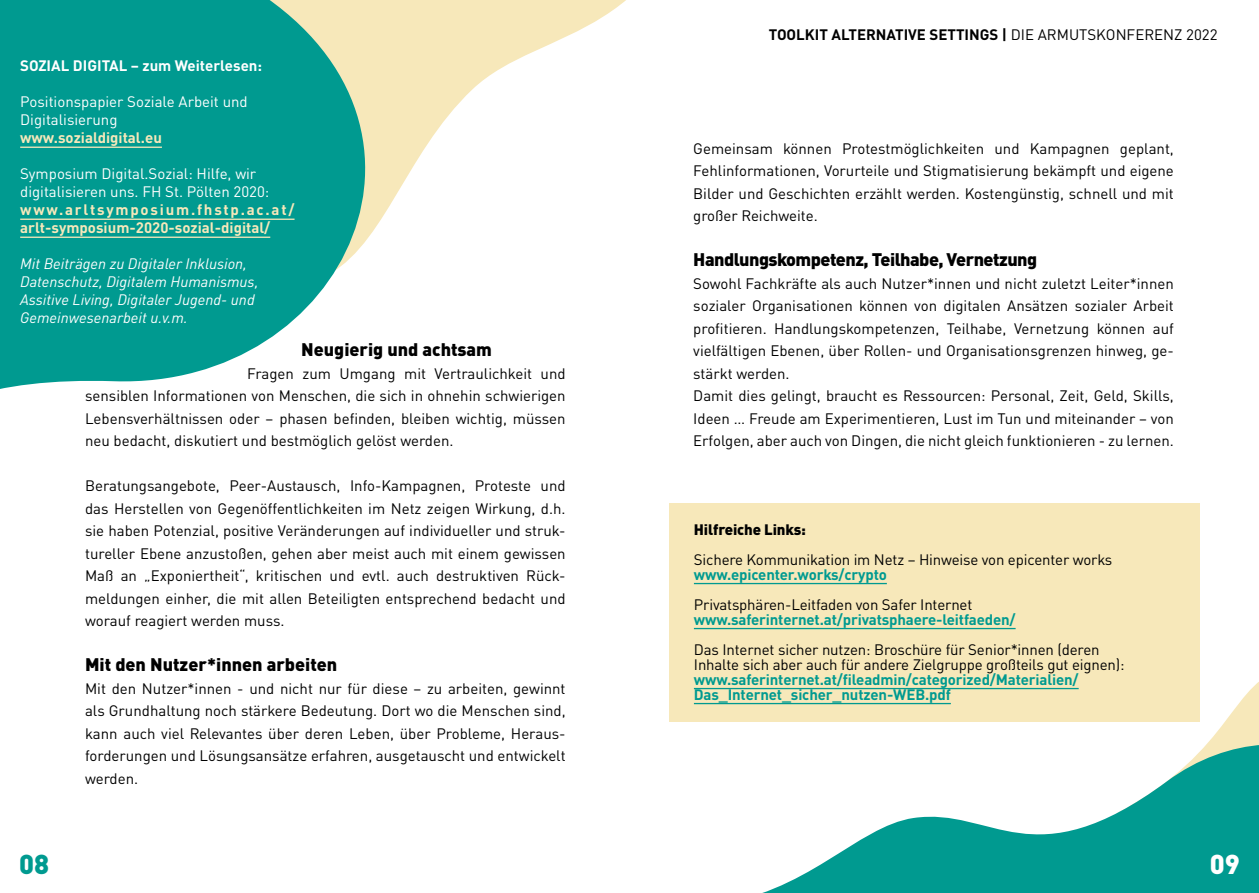
<style>
.page{position:relative;width:1259px;height:893px;background:#fff}
.page>*{position:absolute;margin:0;border:0;box-sizing:border-box;transform-origin:0 0}
.t1{font:900 27px "DIN Pro";color:#009a90}
.t2{font:900 27px "DIN Pro";color:#fff}
.t3{font:900 18px "DIN Pro";letter-spacing:-.005em;color:#000}
.t4{font:900 18px "DIN Pro";letter-spacing:-.03em;color:#000}
.t5{font:15px/22.5px "DIN Pro";color:#000;text-align:justify}
.t6{font:700 15px/15px "DIN Pro";letter-spacing:-.01em;color:#009a90}
.t7{font:italic 15px/18px "DIN Pro";color:#fff}
.t8{font:15px/18px "DIN Pro";color:#fff}
.t9{font:700 15px/18px "DIN Pro";color:#f7e8ba}
.t10{font:700 15px "DIN Pro";color:#000}
.t11{font:700 15px "DIN Pro";color:#fff}
.t12{font:900 15px "DIN Pro";letter-spacing:-.01em;color:#000}
.s1{font-weight:400}
</style>
<div class="page">
<div style="left:669px;top:504px;width:530px;height:218px;background:#f7e8ba"></div>
<svg style="left:472px;top:0;width:154px;height:90px"></svg>
<svg style="left:0;top:0;width:472px;height:389px;fill:#009a90"></svg>
<hr style="left:20px;top:147px;width:142px;height:1px;background:#f7e8ba">
<hr style="left:20px;top:219px;width:274px;height:1px;background:#f7e8ba">
<hr style="left:20px;top:237px;width:250px;height:1px;background:#f7e8ba">
<hr style="left:694px;top:583px;width:193px;height:1px;background:#009a90">
<hr style="left:694px;top:628px;width:321px;height:1px;background:#009a90">
<hr style="left:694px;top:688px;width:384px;height:1px;background:#009a90">
<hr style="left:694px;top:703px;width:257px;height:1px;background:#009a90">
<svg style="left:709px;top:689px;width:550px;height:204px"></svg>
<p class="t11" style="left:20px;top:53px;width:243px">SOZIAL DIGITAL – zum Weiterlesen:</p>
<p class="t8" style="left:20px;top:91px;width:229px">Positionspapier Soziale Arbeit und<br>Digitalisierung</p>
<p class="t9" style="left:20px;top:127px;width:143px">www.sozialdigital.eu</p>
<p class="t8" style="left:20px;top:163px;width:251px">Symposium Digital.Sozial: Hilfe, wir digitalisieren uns. FH St. Pölten 2020:</p>
<p class="t9" style="left:20px;top:199px;width:276px">www.arltsymposium.fhstp.ac.at/ arlt-symposium-2020-sozial-digital/</p>
<p class="t7" style="left:20px;top:253px;width:240px">Mit Beiträgen zu Digitaler Inklusion, Datenschutz, Digitalem Humanismus, Assitive Living, Digitaler Jugend- und Gemeinwesenarbeit u.v.m.</p>
<h1 class="t1" style="left:19px;top:841px;width:32px">08</h1>
<p class="t3" style="left:301px;top:334px;width:192px">Neugierig und achtsam</p>
<p class="t5" style="left:85px;top:361px;width:482px;text-indent:162px">Fragen zum Umgang mit Vertraulichkeit und sensiblen Informationen von Menschen, die sich in ohnehin schwierigen Lebensverhältnissen oder – phasen befinden, bleiben wichtig, müssen neu bedacht, diskutiert und bestmöglich gelöst werden.</p>
<p class="t5" style="left:85px;top:473px;width:482px">Beratungsangebote, Peer-Austausch, Info-Kampagnen, Proteste und das Herstellen von Gegenöffentlichkeiten im Netz zeigen Wirkung, d.h. sie haben Potenzial, positive Veränderungen auf individueller und struk&shy;tureller Ebene anzustoßen, gehen aber meist auch mit einem gewissen Maß an „Exponiertheit“, kritischen und evtl. auch destruktiven Rück&shy;meldungen einher, die mit allen Beteiligten entsprechend bedacht und worauf reagiert werden muss.</p>
<p class="t3" style="left:85px;top:649px;width:254px">Mit den Nutzer*innen arbeiten</p>
<p class="t5" style="left:85px;top:676px;width:482px">Mit den Nutzer*innen - und nicht nur für diese – zu arbeiten, gewinnt als Grundhaltung noch stärkere Bedeutung. Dort wo die Menschen sind, kann auch viel Relevantes über deren Leben, über Probleme, Heraus&shy;forderungen und Lösungsansätze erfahren, ausgetauscht und entwickelt werden.</p>
<p class="t10" style="left:769px;top:22px;width:450px">TOOLKIT ALTERNATIVE SETTINGS | <span class="s1">DIE ARMUTSKONFERENZ 2022</span></p>
<p class="t5" style="left:693px;top:136px;width:482px">Gemeinsam können Protestmöglichkeiten und Kampagnen geplant, Fehlinformationen, Vorurteile und Stigmatisierung bekämpft und eigene Bilder und Geschichten erzählt werden. Kostengünstig, schnell und mit großer Reichweite.</p>
<p class="t4" style="left:693px;top:244px;width:345px">Handlungskompetenz, Teilhabe, Vernetzung</p>
<p class="t5" style="left:693px;top:271px;width:482px;text-align:left">Sowohl Fachkräfte als auch Nutzer*innen und nicht zuletzt Leiter*innen sozialer Organisationen können von digitalen Ansätzen sozialer Arbeit profitieren. Handlungskompetenzen, Teilhabe, Vernetzung können auf vielfältigen Ebenen, über Rollen- und Organisationsgrenzen hinweg, ge&shy;stärkt werden.<br>Damit dies gelingt, braucht es Ressourcen: Personal, Zeit, Geld, Skills, Ideen … Freude am Experimentieren, Lust im Tun und miteinander – von Erfolgen, aber auch von Dingen, die nicht gleich funktionieren - zu lernen.</p>
<p class="t12" style="left:694px;top:516px;width:113px">Hilfreiche Links:</p>
<p class="t5" style="left:694px;top:546px;width:420px">Sichere Kommunikation im Netz – Hinweise von epicenter works</p>
<p class="t6" style="left:694px;top:565px;width:194px">www.epicenter.works/crypto</p>
<p class="t5" style="left:694px;top:591px;width:280px">Privatsphären-Leitfaden von Safer Internet</p>
<p class="t6" style="left:694px;top:610px;width:323px">www.saferinternet.at/privatsphaere-leitfaeden/</p>
<p class="t5" style="left:694px;top:640px;width:432px;line-height:15px">Das Internet sicher nutzen: Broschüre für Senior*innen (deren<br>Inhalte sich aber auch für andere Zielgruppe großteils gut eignen):</p>
<p class="t6" style="left:694px;top:670px;width:386px">www.saferinternet.at/fileadmin/categorized/Materialien/<br>Das_Internet_sicher_nutzen-WEB.pdf</p>
<h1 class="t2" style="left:1209px;top:841px;width:32px">09</h1>
</div>
